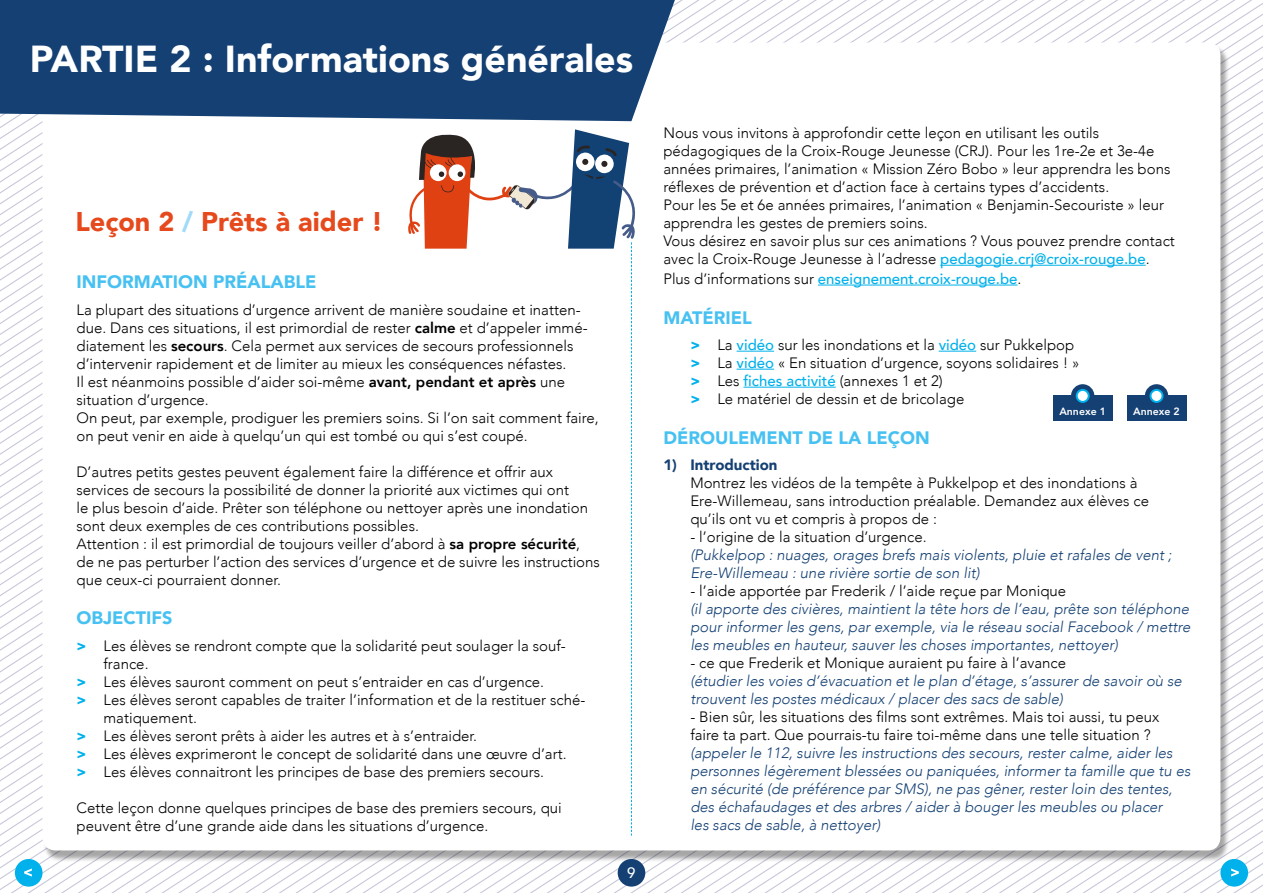
<style>
.page{position:relative;width:1263px;height:893px;background:#fff}
.page>*{position:absolute;margin:0;border:0;box-sizing:border-box;transform-origin:0 0}
.t1{font:900 37.5px "Avenir";color:#fff}
.Rode_Titel{font:900 27px "Avenir";color:#e5491c}
.Titel_kapitalen_blau{font:900 18px "Avenir";color:#47c1f1}
.Les_Body_10{font:300 15px/18px "Avenir";color:#000}
.Tab_Nummering_light{font:italic 300 15px/18px "Avenir";color:#144073}
.Les_Body_tab{font:300 15px/18px "Avenir";color:#000}
.Tab_Nummering_light-2{font:300 15px/18px "Avenir";color:#000}
.Les_Body_10-2{font:500 15px "Avenir";color:#00b1eb}
.Tab_Nummering_cijfer{font:900 15px "Avenir";color:#144073}
.t2{font:500 15px "Avenir";color:#fff}
.t3{font:800 10.5px "Avenir";color:#fff}
.s1{color:#a1daf8}
.s2{font-weight:800}
.s3{font-weight:900;color:#00b1eb}
.s4{font-weight:500;color:#00b1eb}
.s5{font-weight:300;color:#000}
.s6{font-style:normal;color:#000}
</style>
<div class="page">
<svg style="left:505px;top:516px;width:758px;height:377px"></svg>
<div style="left:43px;top:45px;width:1187px;height:817px;background:#000;opacity:.35"></div>
<div style="left:43px;top:43px;width:1177px;height:807px;background:#fff;border-radius:13px"></div>
<div style="left:1220px;top:859px;width:28px;height:28px;background:#00b1eb;border-radius:50%"></div>
<svg style="left:1231px;top:868px;width:8px;height:8px"></svg>
<div style="left:15px;top:859px;width:28px;height:28px;background:#00b1eb;border-radius:50%"></div>
<svg style="left:24px;top:868px;width:8px;height:8px"></svg>
<div style="left:618px;top:859px;width:27px;height:28px;background:#144073;border-radius:50%"></div>
<svg style="left:408px;top:129px;width:228px;height:707px"></svg>
<div style="left:1053px;top:396px;width:59px;height:25px;background:#144073"></div>
<svg style="left:1073px;top:386px;width:20px;height:20px"></svg>
<div style="left:1071px;top:384px;width:23px;height:24px;border:3px solid #144073;border-radius:50%"></div>
<div style="left:1077px;top:390px;width:12px;height:12px;background:#fff;border-radius:50%"></div>
<div style="left:1076px;top:389px;width:14px;height:14px;border:2px solid #00b1eb;border-radius:50%"></div>
<div style="left:1127px;top:396px;width:59px;height:25px;background:#144073"></div>
<div style="left:1146px;top:386px;width:20px;height:20px;background:#144073;border-radius:50%"></div>
<div style="left:1145px;top:384px;width:23px;height:24px;border:3px solid #144073;border-radius:50%"></div>
<div style="left:1150px;top:390px;width:12px;height:12px;background:#fff;border-radius:50%"></div>
<div style="left:1149px;top:389px;width:14px;height:14px;border:2px solid #00b1eb;border-radius:50%"></div>
<div style="left:0;top:0;width:675px;height:121px;background:#144073"></div>
<hr style="left:940px;top:265px;width:206px;height:1px;background:#00b1eb">
<hr style="left:818px;top:285px;width:199px;height:1px;background:#00b1eb">
<hr style="left:736px;top:351px;width:38px;height:1px;background:#00b1eb">
<hr style="left:939px;top:351px;width:37px;height:1px;background:#00b1eb">
<hr style="left:736px;top:369px;width:38px;height:1px;background:#00b1eb">
<hr style="left:743px;top:387px;width:93px;height:1px;background:#00b1eb">
<p class="t1" style="left:30px;top:26px;width:605px">PARTIE 2 : Informations générales</p>
<h1 class="Rode_Titel" style="left:75px;top:199px;width:309px">Leçon 2 <span class="s1">/</span> Prêts à aider !</h1>
<h3 class="Titel_kapitalen_blau" style="left:77px;top:266px;width:241px">INFORMATION PRÉALABLE</h3>
<p class="Les_Body_10" style="left:77px;top:300px;width:524px">La plupart des situations d’urgence arrivent de manière soudaine et inatten&shy;due. Dans ces situations, il est primordial de rester <span class="s2">calme</span> et d’appeler immé&shy;diatement les <span class="s2">secours</span>. Cela permet aux services de secours professionnels d’intervenir rapidement et de limiter au mieux les conséquences néfastes.<br>Il est néanmoins possible d’aider soi-même <span class="s2">avant, pendant et après</span> une situation d’urgence.<br>On peut, par exemple, prodiguer les premiers soins. Si l’on sait comment faire, on peut venir en aide à quelqu’un qui est tombé ou qui s’est coupé.</p>
<p class="Les_Body_10" style="left:77px;top:462px;width:513px">D’autres petits gestes peuvent également faire la différence et offrir aux services de secours la possibilité de donner la priorité aux victimes qui ont<br>le plus besoin d’aide. Prêter son téléphone ou nettoyer après une inondation sont deux exemples de ces contributions possibles.</p>
<p class="Les_Body_10" style="left:77px;top:534px;width:525px">Attention : il est primordial de toujours veiller d’abord à <span class="s2">sa propre sécurité</span>, de ne pas perturber l’action des services d’urgence et de suivre les instructions que ceux-ci pourraient donner.</p>
<h3 class="Titel_kapitalen_blau" style="left:77px;top:602px;width:97px">OBJECTIFS</h3>
<p class="Les_Body_tab" style="left:104px;top:636px;width:464px;text-indent:-27px"><span class="s3">&gt;</span> Les élèves se rendront compte que la solidarité peut soulager la souf&shy;france.</p>
<p class="Les_Body_tab" style="left:77px;top:672px;width:469px"><span class="s3">&gt;</span> Les élèves sauront comment on peut s’entraider en cas d’urgence.</p>
<p class="Les_Body_tab" style="left:104px;top:690px;width:483px;text-indent:-27px"><span class="s3">&gt;</span> Les élèves seront capables de traiter l’information et de la restituer sché&shy;matiquement.</p>
<p class="Les_Body_tab" style="left:77px;top:726px;width:402px"><span class="s3">&gt;</span> Les élèves seront prêts à aider les autres et à s’entraider.</p>
<p class="Les_Body_tab" style="left:77px;top:744px;width:492px"><span class="s3">&gt;</span> Les élèves exprimeront le concept de solidarité dans une œuvre d’art.</p>
<p class="Les_Body_tab" style="left:77px;top:762px;width:469px"><span class="s3">&gt;</span> Les élèves connaitront les principes de base des premiers secours.</p>
<p class="Les_Body_10" style="left:77px;top:798px;width:487px">Cette leçon donne quelques principes de base des premiers secours, qui peuvent être d’une grande aide dans les situations d’urgence.</p>
<p class="t2" style="left:627px;top:860px;width:10px">9</p>
<p class="Les_Body_10" style="left:663px;top:124px;width:437px">Nous vous invitons à approfondir cette leçon en utilisant les outils</p>
<p class="Les_Body_10" style="left:663px;top:142px;width:508px">pédagogiques de la Croix-Rouge Jeunesse (CRJ). Pour les 1re-2e et 3e-4e années primaires, l’animation « Mission Zéro Bobo » leur apprendra les bons réflexes de prévention et d’action face à certains types d’accidents.</p>
<p class="Les_Body_10" style="left:663px;top:196px;width:513px">Pour les 5e et 6e années primaires, l’animation « Benjamin-Secouriste » leur apprendra les gestes de premiers soins.<br>Vous désirez en savoir plus sur ces animations ? Vous pouvez prendre contact avec la Croix-Rouge Jeunesse à l’adresse <span class="s4">pedagogie.crj@croix-rouge.be</span>.</p>
<p class="Les_Body_10-2" style="left:663px;top:266px;width:360px"><span class="s5">Plus d’informations sur</span> enseignement.croix-rouge.be<span class="s5">.</span></p>
<h3 class="Titel_kapitalen_blau" style="left:663px;top:302px;width:90px">MATÉRIEL</h3>
<p class="Les_Body_tab" style="left:690px;top:336px;width:385px"><span class="s3">&gt;</span> La <span class="s4">vidéo</span> sur les inondations et la <span class="s4">vidéo</span> sur Pukkelpop</p>
<p class="Les_Body_tab" style="left:690px;top:354px;width:390px"><span class="s3">&gt;</span> La <span class="s4">vidéo</span> « En situation d’urgence, soyons solidaires ! »</p>
<p class="Les_Body_tab" style="left:690px;top:372px;width:254px"><span class="s3">&gt;</span> Les <span class="s4">fiches activité</span> (annexes 1 et 2)</p>
<p class="Les_Body_tab" style="left:690px;top:390px;width:276px"><span class="s3">&gt;</span> Le matériel de dessin et de bricolage</p>
<h3 class="Titel_kapitalen_blau" style="left:663px;top:422px;width:268px">DÉROULEMENT DE LA LEÇON</h3>
<p class="Tab_Nummering_cijfer" style="left:663px;top:452px;width:116px">1) Introduction</p>
<p class="Tab_Nummering_light-2" style="left:690px;top:474px;width:460px">Montrez les vidéos de la tempête à Pukkelpop et des inondations à<br>Ere-Willemeau, sans introduction préalable. Demandez aux élèves ce qu’ils ont vu et compris à propos de :</p>
<p class="Tab_Nummering_light" style="left:690px;top:528px;width:483px"><span class="s6">- l’origine de la situation d’urgence.<br></span>(Pukkelpop : nuages, orages brefs mais violents, pluie et rafales de vent ;<br>Ere-Willemeau : une rivière sortie de son lit)</p>
<p class="Tab_Nummering_light" style="left:690px;top:582px;width:502px"><span class="s6">- l’aide apportée par Frederik / l’aide reçue par Monique<br></span>(il apporte des civières, maintient la tête hors de l’eau, prête son téléphone pour informer les gens, par exemple, via le réseau social Facebook / mettre les meubles en hauteur, sauver les choses importantes, nettoyer)</p>
<p class="Tab_Nummering_light-2" style="left:690px;top:654px;width:377px">- ce que Frederik et Monique auraient pu faire à l’avance</p>
<p class="Tab_Nummering_light" style="left:690px;top:672px;width:493px">(étudier les voies d’évacuation et le plan d’étage, s’assurer de savoir où se trouvent les postes médicaux / placer des sacs de sable)</p>
<p class="Tab_Nummering_light-2" style="left:690px;top:708px;width:470px">- Bien sûr, les situations des films sont extrêmes. Mais toi aussi, tu peux faire ta part. Que pourrais-tu faire toi-même dans une telle situation ?</p>
<p class="Tab_Nummering_light" style="left:690px;top:744px;width:501px">(appeler le 112, suivre les instructions des secours, rester calme, aider les personnes légèrement blessées ou paniquées, informer ta famille que tu es en sécurité (de préférence par SMS), ne pas gêner, rester loin des tentes, des échafaudages et des arbres / aider à bouger les meubles ou placer<br>les sacs de sable, à nettoyer)</p>
<p class="t3" style="left:1059px;top:403px;width:48px">Annexe 1</p>
<p class="t3" style="left:1133px;top:403px;width:48px">Annexe 2</p>
</div>
